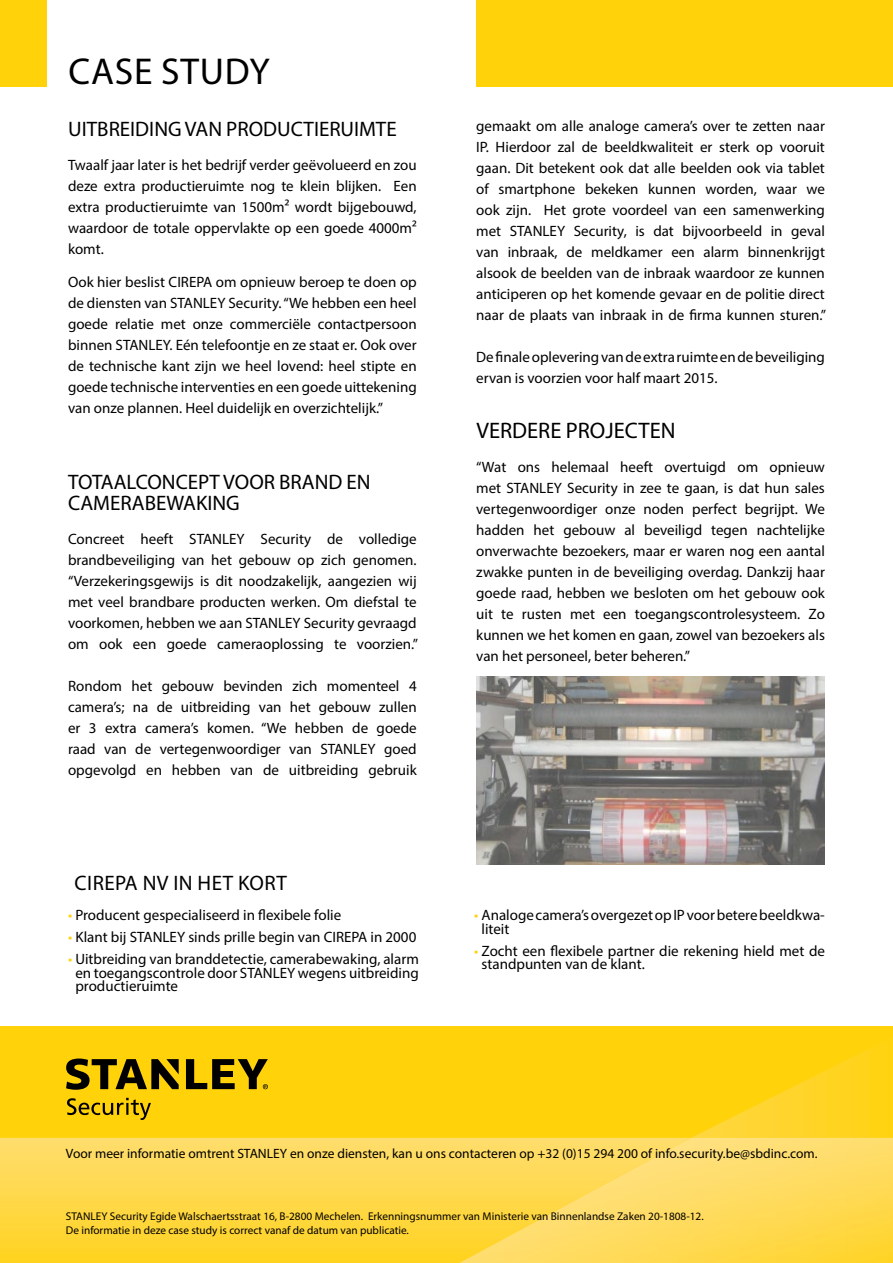
<style>
.page{position:relative;width:893px;height:1263px;background:#fff}
.page>*{position:absolute;margin:0;border:0;box-sizing:border-box;transform-origin:0 0}
.t1{font:37.5px "Myriad Pro";letter-spacing:.02em;color:#000}
.t2{font:22.5px "Myriad Pro";color:#000}
.t3{font:21px/21px "Myriad Pro";color:#000}
.t4{font:21px "Myriad Pro";letter-spacing:.02em;color:#000}
.t5{font:15px/21px "Myriad Pro";color:#000;text-align:justify}
.t6{font:13.5px "Myriad Pro";color:#000}
.t7{font:11.25px/13.5px "Myriad Pro";color:#000}
.s1{color:#ffd20a}
</style>
<div class="page">
<div style="left:476px;top:0;width:417px;height:86px;background:#ffd20a"></div>
<div style="left:0;top:0;width:47px;height:86px;background:#ffd20a"></div>
<div style="left:0;top:1026px;width:893px;height:237px;background:#ffd20a"></div>
<img style="left:691px;top:1049px;width:202px;height:89px">
<img style="left:0;top:1138px;width:459px;height:125px">
<img style="left:459px;top:1138px;width:434px;height:125px">
<svg style="left:67px;top:1098px;width:84px;height:22px"></svg>
<svg style="left:66px;top:1058px;width:202px;height:32px"></svg>
<img style="left:476px;top:676px;width:349px;height:189px">
<h1 class="t1" style="left:68px;top:49px;width:203px">CASE STUDY</h1>
<h3 class="t3" style="left:68px;top:118px;width:330px">UITBREIDING VAN PRODUCTIERUIMTE</h3>
<p class="t5" style="left:68px;top:154px;width:350px">Twaalf jaar later is het bedrijf verder geëvolueerd en zou deze extra productieruimte nog te klein blijken. Een extra productieruimte van 1500m² wordt bijgebouwd, waardoor de totale oppervlakte op een goede 4000m² komt.</p>
<p class="t5" style="left:68px;top:272px;width:350px">Ook hier beslist CIREPA om opnieuw beroep te doen op de diensten van STANLEY Security. “We hebben een heel goede relatie met onze commerciële contactpersoon binnen STANLEY. Eén telefoontje en ze staat er. Ook over de technische kant zijn we heel lovend: heel stipte en goede technische interventies en een goede uittekening van onze plannen. Heel duidelijk en overzichtelijk.”</p>
<h3 class="t3" style="left:68px;top:471px;width:304px">TOTAALCONCEPT VOOR BRAND EN<br>CAMERABEWAKING</h3>
<p class="t5" style="left:68px;top:528px;width:351px">Concreet heeft STANLEY Security de volledige brandbeveiliging van het gebouw op zich genomen. “Verzekeringsgewijs is dit noodzakelijk, aangezien wij met veel brandbare producten werken. Om diefstal te voorkomen, hebben we aan STANLEY Security gevraagd om ook een goede cameraoplossing te voorzien.”</p>
<p class="t5" style="left:68px;top:675px;width:350px">Rondom het gebouw bevinden zich momenteel 4 camera’s; na de uitbreiding van het gebouw zullen er 3 extra camera’s komen. “We hebben de goede raad van de vertegenwoordiger van STANLEY goed opgevolgd en hebben van de uitbreiding gebruik</p>
<h3 class="t4" style="left:75px;top:870px;width:214px">CIREPA NV IN HET KORT</h3>
<p class="t5" style="left:68px;top:904px;width:275px"><span class="s1">•</span> Producent gespecialiseerd in flexibele folie</p>
<p class="t5" style="left:68px;top:926px;width:350px"><span class="s1">•</span> Klant bij STANLEY sinds prille begin van CIREPA in 2000</p>
<p class="t5" style="left:75px;top:952px;width:345px;line-height:13.5px;text-indent:-7px"><span class="s1">•</span> Uitbreiding van branddetectie, camerabewaking, alarm en toegangscontrole door STANLEY wegens uitbreiding productieruimte</p>
<p class="t5" style="left:476px;top:116px;width:351px">gemaakt om alle analoge camera’s over te zetten naar IP. Hierdoor zal de beeldkwaliteit er sterk op vooruit gaan. Dit betekent ook dat alle beelden ook via tablet of smartphone bekeken kunnen worden, waar we ook zijn. Het grote voordeel van een samenwerking met STANLEY Security, is dat bijvoorbeeld in geval van inbraak, de meldkamer een alarm binnenkrijgt alsook de beelden van de inbraak waardoor ze kunnen anticiperen op het komende gevaar en de politie direct naar de plaats van inbraak in de firma kunnen sturen.”</p>
<p class="t5" style="left:476px;top:347px;width:350px">De finale oplevering van de extra ruimte en de beveiliging ervan is voorzien voor half maart 2015.</p>
<h2 class="t2" style="left:476px;top:417px;width:201px">VERDERE PROJECTEN</h2>
<p class="t5" style="left:476px;top:456px;width:350px">“Wat ons helemaal heeft overtuigd om opnieuw met STANLEY Security in zee te gaan, is dat hun sales vertegenwoordiger onze noden perfect begrijpt. We hadden het gebouw al beveiligd tegen nachtelijke onverwachte bezoekers, maar er waren nog een aantal zwakke punten in de beveiliging overdag. Dankzij haar goede raad, hebben we besloten om het gebouw ook uit te rusten met een toegangscontrolesysteem. Zo kunnen we het komen en gaan, zowel van bezoekers als van het personeel, beter beheren.”</p>
<p class="t5" style="left:482px;top:908px;width:345px;line-height:13.5px;text-indent:-7px"><span class="s1">•</span> Analoge camera’s overgezet op IP voor betere beeldkwa&shy;liteit</p>
<p class="t5" style="left:482px;top:944px;width:345px;line-height:13.5px;text-indent:-7px"><span class="s1">•</span> Zocht een flexibele partner die rekening hield met de standpunten van de klant.</p>
<p class="t6" style="left:66px;top:1145px;width:753px">Voor meer informatie omtrent STANLEY en onze diensten, kan u ons contacteren op +32 (0)15 294 200 of info.security.be@sbdinc.com.</p>
<p class="t7" style="left:66px;top:1210px;width:639px">STANLEY Security Egide Walschaertsstraat 16, B-2800 Mechelen. Erkenningsnummer van Ministerie van Binnenlandse Zaken 20-1808-12.<br>De informatie in deze case study is correct vanaf de datum van publicatie.</p>
</div>
